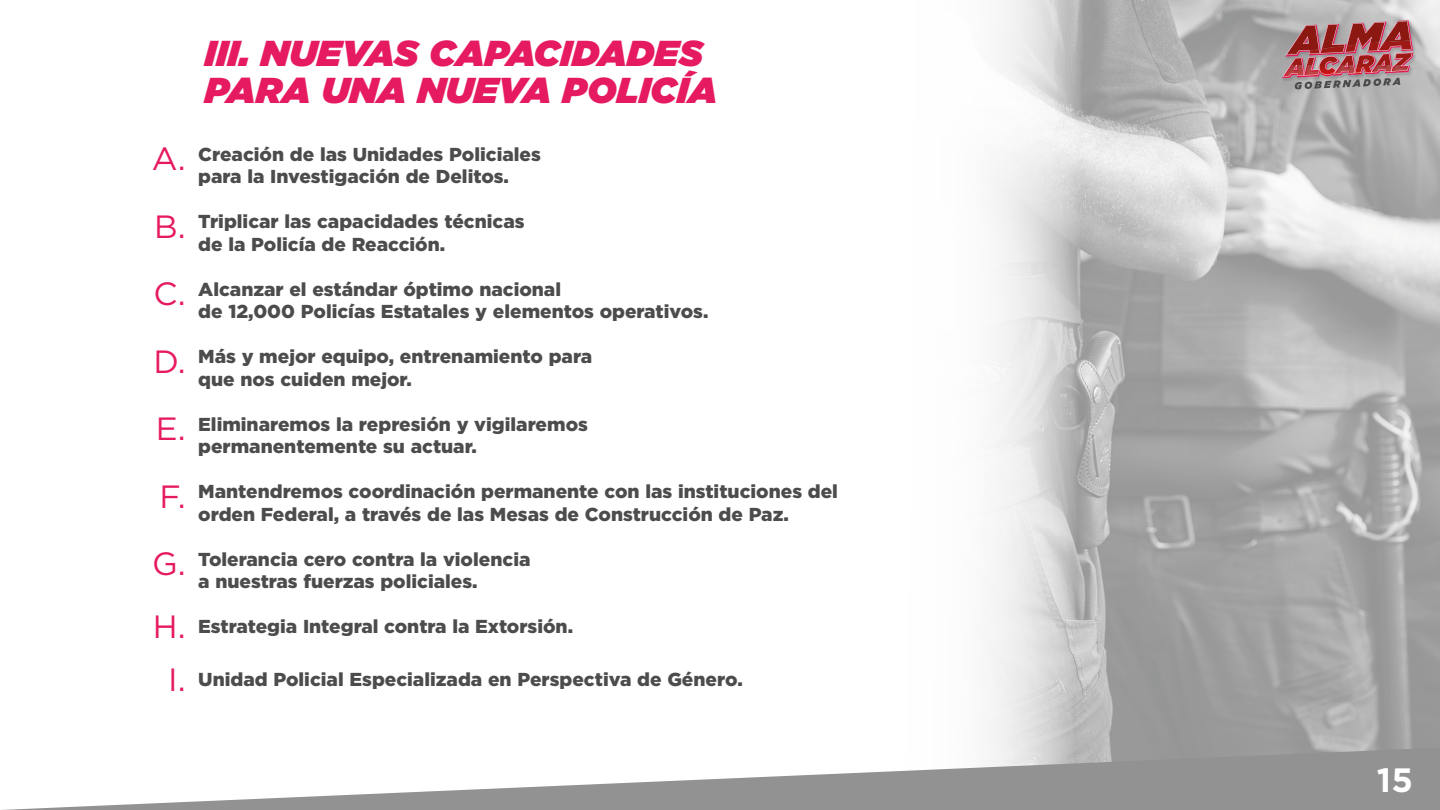
<style>
.page{position:relative;width:1440px;height:810px;background:#fff}
.page>*{position:absolute;margin:0;border:0;box-sizing:border-box;transform-origin:0 0}
.t1{font:italic 900 36px/36.8px "Gotham";color:#e61a60}
.t2{font:700 33.75px "Gotham";color:#fff}
.t3{font:32.17px/67.6px "Gotham";color:#e61a60;text-align:justify}
.t4{font:900 18.75px/22.5px "Gotham";color:#4d4c4c}
</style>
<div class="page">
<svg style="left:989px;top:0;width:451px;height:748px;background:#bababa"></svg>
<img style="left:1281px;top:12px;width:139px;height:79px">
<svg style="left:1282px;top:20px;width:132px;height:70px;background:#a96b6f"></svg>
<svg style="left:2px;top:748px;width:1438px;height:62px;fill:#979797"></svg>
<h1 class="t1" style="left:205px;top:35px;width:514px">III. NUEVAS CAPACIDADES<br>PARA UNA NUEVA POLICÍA</h1>
<h3 class="t3" style="left:152px;top:124px;width:35px">A.<br>B.<br>C.<br>D.<br>E.<br>F.<br>G.</h3>
<h3 class="t3" style="left:153px;top:600px;width:34px;line-height:53.2px;text-align:center">H.<br>I.</h3>
<p class="t4" style="left:198px;top:143px;width:344px">Creación de las Unidades Policiales para la Investigación de Delitos.</p>
<p class="t4" style="left:198px;top:210px;width:328px">Triplicar las capacidades técnicas de la Policía de Reacción.</p>
<p class="t4" style="left:198px;top:278px;width:512px">Alcanzar el estándar óptimo nacional<br>de 12,000 Policías Estatales y elementos operativos.</p>
<p class="t4" style="left:198px;top:345px;width:395px">Más y mejor equipo, entrenamiento para que nos cuiden mejor.</p>
<p class="t4" style="left:198px;top:413px;width:391px">Eliminaremos la represión y vigilaremos permanentemente su actuar.</p>
<p class="t4" style="left:198px;top:480px;width:641px">Mantendremos coordinación permanente con las instituciones del orden Federal, a través de las Mesas de Construcción de Paz.</p>
<p class="t4" style="left:198px;top:548px;width:334px">Tolerancia cero contra la violencia a nuestras fuerzas policiales.</p>
<p class="t4" style="left:198px;top:615px;width:376px">Estrategia Integral contra la Extorsión.</p>
<p class="t4" style="left:198px;top:668px;width:546px">Unidad Policial Especializada en Perspectiva de Género.</p>
<h2 class="t2" style="left:1377px;top:757px;width:38px">15</h2>
</div>
